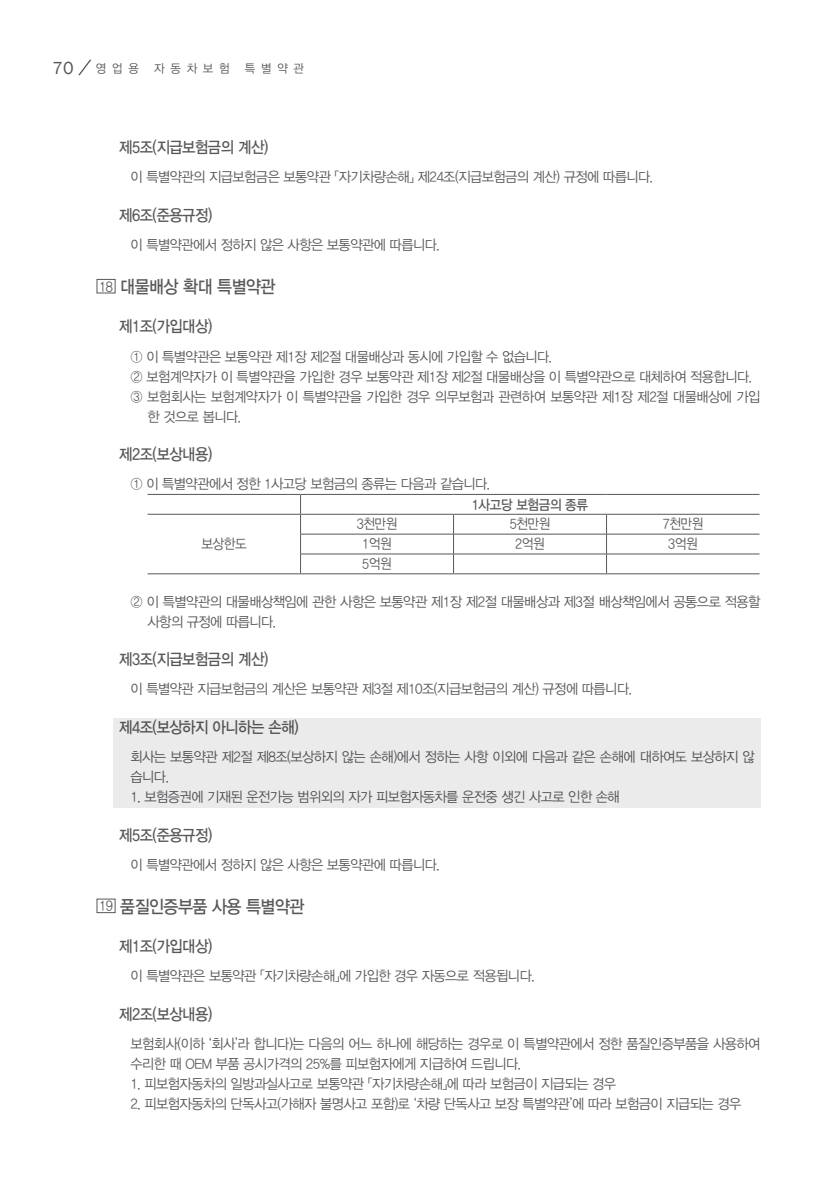
<style>
.page{position:relative;width:840px;height:1191px;background:#fff}
.page>*{position:absolute;margin:0;border:0;box-sizing:border-box;transform-origin:0 0}
.t1{font:18px "YDVYGO Std 33";letter-spacing:-.03em;color:#58585b;scale:.9 1}
.t2{font:16px "YDVYGO Std 33";letter-spacing:-.03em;color:#58585b;scale:.9 1}
.t3{font:14px/20px "YDVYGO Std 32";letter-spacing:-.04em;color:#58585b;scale:.95 1}
.t4{font:14px "YDVYGO Std 32";letter-spacing:-.04em;color:#58585b;scale:.9 1}
.t5{font:14px "YDVYGO Std 33";letter-spacing:-.03em;color:#58585b;scale:.9 1}
.t6{font:12px "YDVYGO Std 12";letter-spacing:.5em;color:#58585b;scale:.95 1}
.s1{font-family:"Franklin Gothic";font-size:18px}
.s2{font-family:"YDVYGO Std 32";font-size:14px}
</style>
<div class="page">
<svg style="left:78px;top:60px;width:13px;height:15px"></svg>
<div style="left:96px;top:279px;width:19px;height:14px;border:1px solid #58585b"></div>
<hr style="left:300px;top:534px;width:153px;height:1px;background:#58585b">
<hr style="left:453px;top:534px;width:153px;height:1px;background:#58585b">
<hr style="left:606px;top:534px;width:153px;height:1px;background:#58585b">
<hr style="left:300px;top:553px;width:153px;height:1px;background:#58585b">
<svg style="left:300px;top:495px;width:1px;height:78px"></svg>
<hr style="left:453px;top:553px;width:153px;height:1px;background:#58585b">
<hr style="left:606px;top:553px;width:153px;height:1px;background:#58585b">
<hr style="left:147px;top:573px;width:153px;height:1px;background:#58585b">
<svg style="left:453px;top:515px;width:1px;height:58px"></svg>
<svg style="left:606px;top:515px;width:1px;height:58px"></svg>
<hr style="left:147px;top:494px;width:153px;height:1px;background:#58585b">
<hr style="left:300px;top:494px;width:153px;height:1px;background:#58585b">
<hr style="left:453px;top:494px;width:153px;height:1px;background:#58585b">
<hr style="left:606px;top:494px;width:153px;height:1px;background:#58585b">
<hr style="left:147px;top:514px;width:153px;height:1px;background:#58585b">
<hr style="left:300px;top:514px;width:153px;height:1px;background:#58585b">
<hr style="left:453px;top:514px;width:153px;height:1px;background:#58585b">
<hr style="left:606px;top:514px;width:153px;height:1px;background:#58585b">
<hr style="left:300px;top:573px;width:153px;height:1px;background:#58585b">
<hr style="left:453px;top:573px;width:153px;height:1px;background:#58585b">
<hr style="left:606px;top:573px;width:153px;height:1px;background:#58585b">
<div style="left:96px;top:898px;width:19px;height:15px;border:1px solid #58585b"></div>
<div style="left:113px;top:718px;width:647px;height:89px;background:#ebebec"></div>
<p class="t6" style="left:52px;top:62px;width:92px"><span class="s1">70</span> 영업용</p>
<p class="t6" style="left:154px;top:62px;width:81px">자동차보험</p>
<p class="t6" style="left:245px;top:62px;width:64px">특별약관</p>
<p class="t2" style="left:119px;top:139px;width:167px">제5조(지급보험금의 계산)</p>
<p class="t3" style="left:130px;top:167px;width:551px">이 특별약관의 지급보험금은 보통약관 「자기차량손해」 제24조(지급보험금의 계산) 규정에 따릅니다.</p>
<p class="t2" style="left:119px;top:207px;width:105px">제6조(준용규정)</p>
<p class="t3" style="left:130px;top:235px;width:327px">이 특별약관에서 정하지 않은 사항은 보통약관에 따릅니다.</p>
<p class="t1" style="left:99px;top:277px;width:197px"><span class="s2">18</span> 대물배상 확대 특별약관</p>
<p class="t2" style="left:119px;top:318px;width:105px">제1조(가입대상)</p>
<p class="t3" style="left:130px;top:346px;width:445px">① 이 특별약관은 보통약관 제1장 제2절 대물배상과 동시에 가입할 수 없습니다.</p>
<p class="t3" style="left:130px;top:366px;width:655px">② 보험계약자가 이 특별약관을 가입한 경우 보통약관 제1장 제2절 대물배상을 이 특별약관으로 대체하여 적용합니다.</p>
<p class="t3" style="left:130px;top:386px;width:664px">③ 보험회사는 보험계약자가 이 특별약관을 가입한 경우 의무보험과 관련하여 보통약관 제1장 제2절 대물배상에 가입</p>
<p class="t3" style="left:147px;top:406px;width:100px">한 것으로 봅니다.</p>
<p class="t2" style="left:119px;top:446px;width:105px">제2조(보상내용)</p>
<p class="t3" style="left:130px;top:474px;width:380px">① 이 특별약관에서 정한 1사고당 보험금의 종류는 다음과 같습니다.</p>
<p class="t5" style="left:471px;top:497px;width:130px">1사고당 보험금의 종류</p>
<p class="t4" style="left:201px;top:537px;width:52px">보상한도</p>
<p class="t4" style="left:356px;top:517px;width:47px">3천만원</p>
<p class="t4" style="left:509px;top:517px;width:47px">5천만원</p>
<p class="t4" style="left:662px;top:517px;width:47px">7천만원</p>
<p class="t4" style="left:362px;top:537px;width:34px">1억원</p>
<p class="t4" style="left:515px;top:537px;width:34px">2억원</p>
<p class="t4" style="left:668px;top:537px;width:34px">3억원</p>
<p class="t4" style="left:362px;top:557px;width:34px">5억원</p>
<p class="t3" style="left:147px;top:591px;width:646px;text-indent:-17px">② 이 특별약관의 대물배상책임에 관한 사항은 보통약관 제1장 제2절 대물배상과 제3절 배상책임에서 공통으로 적용할 사항의 규정에 따릅니다.</p>
<p class="t2" style="left:119px;top:651px;width:167px">제3조(지급보험금의 계산)</p>
<p class="t3" style="left:130px;top:679px;width:529px">이 특별약관 지급보험금의 계산은 보통약관 제3절 제10조(지급보험금의 계산) 규정에 따릅니다.</p>
<p class="t2" style="left:119px;top:719px;width:201px">제4조(보상하지 아니하는 손해)</p>
<p class="t3" style="left:130px;top:747px;width:658px">회사는 보통약관 제2절 제8조(보상하지 않는 손해)에서 정하는 사항 이외에 다음과 같은 손해에 대하여도 보상하지 않 습니다.</p>
<p class="t3" style="left:130px;top:787px;width:516px">1. 보험증권에 기재된 운전가능 범위외의 자가 피보험자동차를 운전중 생긴 사고로 인한 손해</p>
<p class="t2" style="left:119px;top:826px;width:105px">제5조(준용규정)</p>
<p class="t3" style="left:130px;top:854px;width:327px">이 특별약관에서 정하지 않은 사항은 보통약관에 따릅니다.</p>
<p class="t1" style="left:99px;top:897px;width:229px"><span class="s2">19</span> 품질인증부품 사용 특별약관</p>
<p class="t2" style="left:119px;top:938px;width:105px">제1조(가입대상)</p>
<p class="t3" style="left:130px;top:966px;width:427px">이 특별약관은 보통약관 「자기차량손해」에 가입한 경우 자동으로 적용됩니다.</p>
<p class="t2" style="left:119px;top:1005px;width:105px">제2조(보상내용)</p>
<p class="t3" style="left:130px;top:1034px;width:664px">보험회사(이하 ‘회사’라 합니다)는 다음의 어느 하나에 해당하는 경우로 이 특별약관에서 정한 품질인증부품을 사용하여 수리한 때 OEM 부품 공시가격의 25%를 피보험자에게 지급하여 드립니다.</p>
<p class="t3" style="left:130px;top:1074px;width:512px">1. 피보험자동차의 일방과실사고로 보통약관 「자기차량손해」에 따라 보험금이 지급되는 경우</p>
<p class="t3" style="left:130px;top:1094px;width:644px">2. 피보험자동차의 단독사고(가해자 불명사고 포함)로 ‘차량 단독사고 보장 특별약관’에 따라 보험금이 지급되는 경우</p>
</div>
